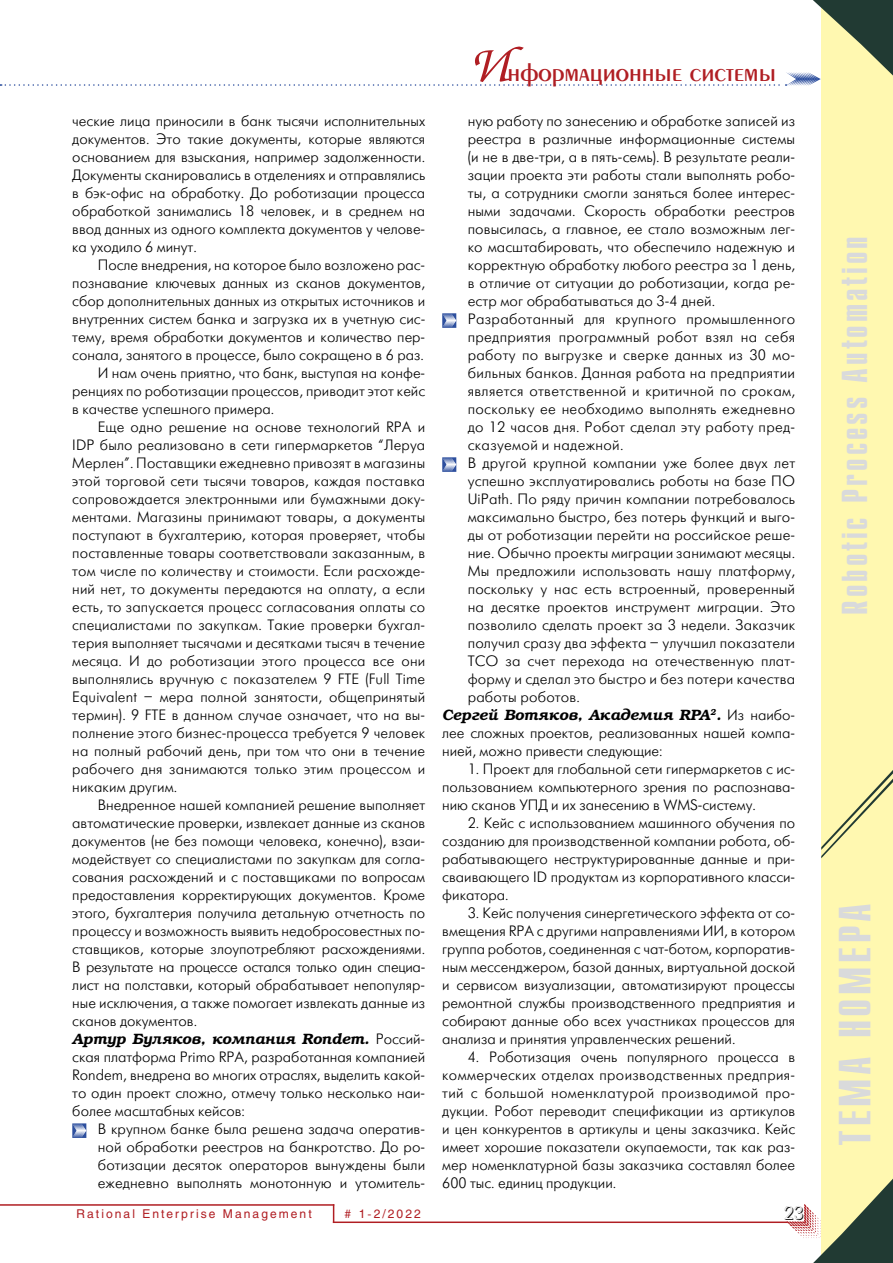
<style>
.page{position:relative;width:893px;height:1263px;background:#fff}
.page>*{position:absolute;margin:0;border:0;box-sizing:border-box;transform-origin:0 0}
.t1{font:700 45px "Compact C";letter-spacing:.08em;color:#d9dadb}
.t2{font:700 36px "Compact C";letter-spacing:.08em;color:#d9dadb}
.t3{font:27px "Penta Demi";color:#b01e23}
.t4{font:18px "Futuris Shadow C";color:#000}
.t5{font:15px/18px "Futuris Light C";letter-spacing:.005em;color:#000;text-align:justify}
.t6{font:italic 600 15px "Bookman C";letter-spacing:-.01em;color:#000}
.t7{font:15px "Futuris Light C";letter-spacing:-.02em;color:#000}
.t8{font:12px "Helios";letter-spacing:.17em;color:#b01e23}
.s1{font-family:"Futuris Light C";font-weight:400;font-style:normal}
.s2{font-family:"Zapf Chancery C";font-size:54px}
</style>
<div class="page">
<hr style="left:0;top:1204px;width:334px;height:2px;background:#b01e23">
<svg style="left:333px;top:1206px;width:1px;height:15px"></svg>
<hr style="left:333px;top:1221px;width:455px;height:2px;background:#b01e23">
<svg style="left:72px;top:1123px;width:14px;height:15px"></svg>
<svg style="left:442px;top:313px;width:14px;height:15px"></svg>
<svg style="left:442px;top:457px;width:14px;height:15px"></svg>
<div style="left:821px;top:0;width:72px;height:1263px;background:#fff8b0"></div>
<svg style="left:821px;top:770px;width:72px;height:88px"></svg>
<svg style="left:0;top:0;width:893px;height:86px"></svg>
<svg style="left:787px;top:1178px;width:106px;height:85px"></svg>
<p class="t5" style="left:72px;top:112px;width:354px">ческие лица приносили в банк тысячи исполнительных документов. Это такие документы, которые являются основанием для взыскания, например задолженности.<br>Документы сканировались в отделениях и отправлялись в бэк-офис на обработку. До роботизации процесса обработкой занимались 18 человек, и в среднем на ввод данных из одного комплекта документов у челове&shy;ка уходило 6 минут.</p>
<p class="t5" style="left:98px;top:256px;width:329px">После внедрения, на которое было возложено рас-</p>
<p class="t5" style="left:72px;top:274px;width:354px">познавание ключевых данных из сканов документов,</p>
<p class="t5" style="left:72px;top:292px;width:354px">сбор дополнительных данных из открытых источников и</p>
<p class="t5" style="left:72px;top:310px;width:354px">внутренних систем банка и загрузка их в учетную сис-</p>
<p class="t5" style="left:72px;top:328px;width:354px">тему, время обработки документов и количество пер-</p>
<p class="t5" style="left:72px;top:346px;width:353px">сонала, занятого в процессе, было сокращено в 6 раз.</p>
<p class="t5" style="left:98px;top:364px;width:329px">И нам очень приятно, что банк, выступая на конфе-</p>
<p class="t5" style="left:72px;top:382px;width:354px">ренциях по роботизации процессов, приводит этот кейс</p>
<p class="t5" style="left:72px;top:400px;width:203px">в качестве успешного примера.</p>
<p class="t5" style="left:98px;top:418px;width:329px">Еще одно решение на основе технологий RPA и</p>
<p class="t5" style="left:72px;top:436px;width:354px">IDP было реализовано в сети гипермаркетов “Леруа</p>
<p class="t5" style="left:72px;top:454px;width:354px">Мерлен”. Поставщики ежедневно привозят в магазины</p>
<p class="t5" style="left:72px;top:472px;width:354px">этой торговой сети тысячи товаров, каждая поставка</p>
<p class="t5" style="left:72px;top:490px;width:354px">сопровождается электронными или бумажными доку-</p>
<p class="t5" style="left:72px;top:508px;width:354px">ментами. Магазины принимают товары, а документы</p>
<p class="t5" style="left:72px;top:526px;width:354px">поступают в бухгалтерию, которая проверяет, чтобы</p>
<p class="t5" style="left:72px;top:544px;width:354px">поставленные товары соответствовали заказанным, в</p>
<p class="t5" style="left:72px;top:562px;width:354px">том числе по количеству и стоимости. Если расхожде-</p>
<p class="t5" style="left:72px;top:580px;width:354px">ний нет, то документы передаются на оплату, а если</p>
<p class="t5" style="left:72px;top:598px;width:354px">есть, то запускается процесс согласования оплаты со</p>
<p class="t5" style="left:72px;top:616px;width:354px">специалистами по закупкам. Такие проверки бухгал-</p>
<p class="t5" style="left:72px;top:634px;width:354px">терия выполняет тысячами и десятками тысяч в течение</p>
<p class="t5" style="left:72px;top:652px;width:354px">месяца. И до роботизации этого процесса все они</p>
<p class="t5" style="left:72px;top:670px;width:354px">выполнялись вручную с показателем 9 FTE (Full Time</p>
<p class="t5" style="left:72px;top:688px;width:354px">Equivalent – мера полной занятости, общепринятый</p>
<p class="t5" style="left:72px;top:706px;width:354px">термин). 9 FTE в данном случае означает, что на вы-</p>
<p class="t5" style="left:72px;top:724px;width:354px">полнение этого бизнес-процесса требуется 9 человек</p>
<p class="t5" style="left:72px;top:742px;width:354px">на полный рабочий день, при том что они в течение</p>
<p class="t5" style="left:72px;top:760px;width:354px">рабочего дня занимаются только этим процессом и</p>
<p class="t5" style="left:72px;top:778px;width:106px">никаким другим.</p>
<p class="t5" style="left:98px;top:796px;width:329px">Внедренное нашей компанией решение выполняет</p>
<p class="t5" style="left:72px;top:814px;width:354px">автоматические проверки, извлекает данные из сканов</p>
<p class="t5" style="left:72px;top:832px;width:354px">документов (не без помощи человека, конечно), взаи-</p>
<p class="t5" style="left:72px;top:850px;width:354px">модействует со специалистами по закупкам для согла-</p>
<p class="t5" style="left:72px;top:868px;width:354px">сования расхождений и с поставщиками по вопросам</p>
<p class="t5" style="left:72px;top:886px;width:354px">предоставления корректирующих документов. Кроме</p>
<p class="t5" style="left:72px;top:904px;width:354px">этого, бухгалтерия получила детальную отчетность по</p>
<p class="t5" style="left:72px;top:922px;width:354px">процессу и возможность выявить недобросовестных по-</p>
<p class="t5" style="left:72px;top:940px;width:354px">ставщиков, которые злоупотребляют расхождениями.</p>
<p class="t7" style="left:72px;top:959px;width:354px">В результате на процессе остался только один специа-</p>
<p class="t5" style="left:72px;top:976px;width:354px">лист на полставки, который обрабатывает непопуляр-</p>
<p class="t5" style="left:72px;top:994px;width:354px">ные исключения, а также помогает извлекать данные из</p>
<p class="t5" style="left:72px;top:1012px;width:126px">сканов документов.</p>
<p class="t6" style="left:72px;top:1030px;width:354px">Артур Буляков, компания Rondem. <span class="s1">Россий-</span></p>
<p class="t5" style="left:72px;top:1048px;width:354px">ская платформа Primo RPA, разработанная компанией Rondem, внедрена во многих отраслях, выделить какой&shy;то один проект сложно, отмечу только несколько наи&shy;более масштабных кейсов:</p>
<p class="t5" style="left:98px;top:1120px;width:329px">В крупном банке была решена задача оператив&shy;ной обработки реестров на банкротство. До ро&shy;ботизации десяток операторов вынуждены были ежедневно выполнять монотонную и утомитель-</p>
<p class="t8" style="left:77px;top:1207px;width:237px">Rational Enterprise Management</p>
<p class="t8" style="left:345px;top:1207px;width:78px"># 1-2/2022</p>
<h3 class="t3" style="left:469px;top:59px;width:309px"><span class="s2">И</span>нформационные системы</h3>
<p class="t5" style="left:468px;top:112px;width:329px;text-align:left">ную работу по занесению и обработке записей из реестра в различные информационные системы (и не в две-три, а в пять-семь). В результате реали&shy;зации проекта эти работы стали выполнять робо&shy;ты, а сотрудники смогли заняться более интерес&shy;ными задачами. Скорость обработки реестров повысилась, а главное, ее стало возможным лег&shy;ко масштабировать, что обеспечило надежную и корректную обработку любого реестра за 1 день, в отличие от ситуации до роботизации, когда ре&shy;естр мог обрабатываться до 3-4 дней.<br>Разработанный для крупного промышленного предприятия программный робот взял на себя работу по выгрузке и сверке данных из 30 мо&shy;бильных банков. Данная работа на предприятии является ответственной и критичной по срокам, поскольку ее необходимо выполнять ежедневно до 12 часов дня. Робот сделал эту работу пред&shy;сказуемой и надежной.<br>В другой крупной компании уже более двух лет успешно эксплуатировались роботы на базе ПО UiPath. По ряду причин компании потребовалось максимально быстро, без потерь функций и выго&shy;ды от роботизации перейти на российское реше&shy;ние. Обычно проекты миграции занимают месяцы.<br>Мы предложили использовать нашу платформу, поскольку у нас есть встроенный, проверенный на десятке проектов инструмент миграции. Это позволило сделать проект за 3 недели. Заказчик получил сразу два эффекта – улучшил показатели TCO за счет перехода на отечественную плат&shy;форму и сделал это быстро и без потери качества работы роботов.</p>
<p class="t6" style="left:442px;top:706px;width:354px">Сергей Вотяков, Академия RPA<sup>2</sup>. <span class="s1">Из наибо-</span></p>
<p class="t5" style="left:442px;top:724px;width:354px">лее сложных проектов, реализованных нашей компа&shy;нией, можно привести следующие:</p>
<p class="t5" style="left:442px;top:760px;width:354px;text-indent:26px">1. Проект для глобальной сети гипермаркетов с ис&shy;пользованием компьютерного зрения по распознава&shy;нию сканов УПД и их занесению в WMS-систему.</p>
<p class="t5" style="left:442px;top:814px;width:354px;text-indent:26px">2. Кейс с использованием машинного обучения по созданию для производственной компании робота, об&shy;рабатывающего неструктурированные данные и при&shy;сваивающего ID продуктам из корпоративного класси&shy;фикатора.</p>
<p class="t5" style="left:442px;top:904px;width:354px;text-indent:26px">3. Кейс получения синергетического эффекта от со&shy;вмещения RPA c другими направлениями ИИ, в котором группа роботов, соединенная с чат-ботом, корпоратив&shy;ным мессенджером, базой данных, виртуальной доской и сервисом визуализации, автоматизируют процессы ремонтной службы производственного предприятия и собирают данные обо всех участниках процессов для анализа и принятия управленческих решений.</p>
<p class="t5" style="left:442px;top:1048px;width:354px;text-indent:26px">4. Роботизация очень популярного процесса в коммерческих отделах производственных предприя&shy;тий с большой номенклатурой производимой про&shy;дукции. Робот переводит спецификации из артикулов и цен конкурентов в артикулы и цены заказчика. Кейс имеет хорошие показатели окупаемости, так как раз&shy;мер номенклатурной базы заказчика составлял более 600 тыс. единиц продукции.</p>
<p class="t4" style="left:784px;top:1204px;width:21px">23</p>
<h2 class="t2" style="left:837px;top:615px;width:380px;rotate:-90deg">Robotic Process Automation</h2>
<h1 class="t1" style="left:833px;top:1145px;width:244px;rotate:-90deg">ТЕМА НОМЕРА</h1>
</div>
